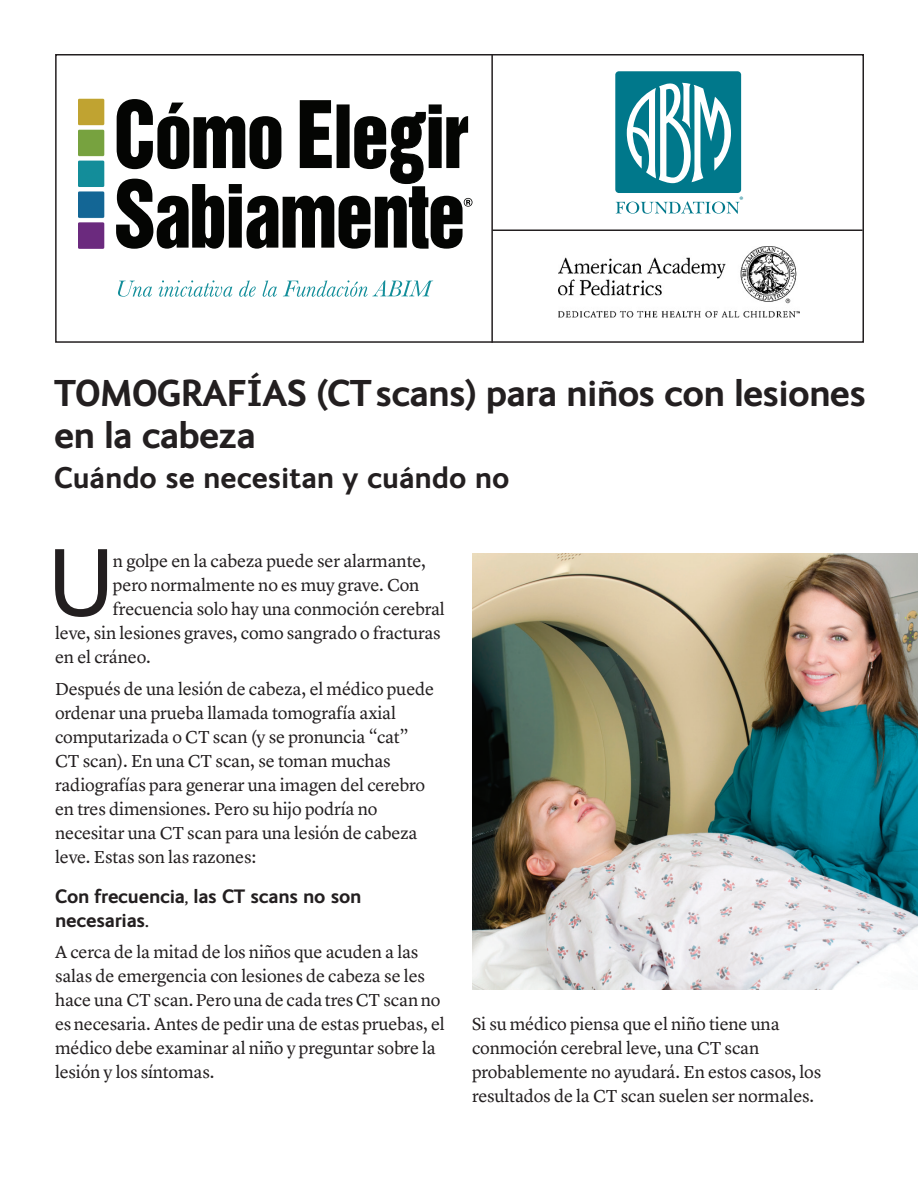
<style>
.page{position:relative;width:918px;height:1188px;background:#fff}
.page>*{position:absolute;margin:0;border:0;box-sizing:border-box;transform-origin:0 0}
.Body_DropCap_First_P{font:91.95px "Helvetica";color:#231f20}
.MainHeadline{font:700 37.5px "FS Ingrid";letter-spacing:-.02em;color:#231f20}
.Subhead{font:700 30px "FS Ingrid";color:#231f20}
.Body_Subhead{font:700 19.5px/24px "FS Ingrid";letter-spacing:-.01em;color:#231f20}
.Body_12_16{font:18px/24px "Lyon Text";letter-spacing:-.01em;color:#231f20}
.Body_DropCap_First_P-2{font:18px "Lyon Text";letter-spacing:-.01em;color:#231f20}
.t1{font:600 9.45px "New Baskerville";color:#00788b}
</style>
<div class="page">
<img style="left:559px;top:247px;width:241px;height:70px">
<img style="left:472px;top:554px;width:446px;height:436px">
<div style="left:55px;top:54px;width:809px;height:289px;border:2px solid #231f20"></div>
<hr style="left:492px;top:230px;width:371px;height:1px;background:#231f20">
<hr style="left:491px;top:54px;width:2px;height:289px;background:#231f20">
<div style="left:615px;top:71px;width:126px;height:122px;background:#00788b;border-radius:4px"></div>
<svg style="left:627px;top:83px;width:104px;height:100px"></svg>
<svg style="left:616px;top:202px;width:123px;height:12px"></svg>
<img style="left:79px;top:98px;width:26px;height:151px">
<svg style="left:118px;top:280px;width:315px;height:17px"></svg>
<svg style="left:116px;top:99px;width:356px;height:150px"></svg>
<p class="t1" style="left:739px;top:194px;width:5px">®</p>
<p class="MainHeadline" style="left:54px;top:369px;width:813px">TOMOGRAFÍAS (CTscans) para niños con lesiones</p>
<p class="MainHeadline" style="left:54px;top:411px;width:203px">en la cabeza</p>
<p class="Subhead" style="left:54px;top:458px;width:457px">Cuándo se necesitan y cuándo no</p>
<p class="Body_DropCap_First_P" style="left:47px;top:512px;width:68px">U</p>
<p class="Body_DropCap_First_P-2" style="left:113px;top:547px;width:314px">n golpe en la cabeza puede ser alarmante,</p>
<p class="Body_DropCap_First_P-2" style="left:113px;top:571px;width:308px">pero normalmente no es muy grave. Con</p>
<p class="Body_DropCap_First_P-2" style="left:113px;top:595px;width:333px">frecuencia solo hay una conmoción cerebral</p>
<p class="Body_DropCap_First_P-2" style="left:55px;top:619px;width:387px">leve, sin lesiones graves, como sangrado o fracturas</p>
<p class="Body_DropCap_First_P-2" style="left:55px;top:643px;width:97px">en el cráneo.</p>
<p class="Body_12_16" style="left:55px;top:676px;width:381px">Después de una lesión de cabeza, el médico puede ordenar una prueba llamada tomografía axial computarizada o CT scan (y se pronuncia “cat” CT scan). En una CT scan, se toman muchas radiografías para generar una imagen del cerebro en tres dimensiones. Pero su hijo podría no necesitar una CT scan para una lesión de cabeza leve. Estas son las razones:</p>
<p class="Body_Subhead" style="left:55px;top:884px;width:308px">Con frecuencia, las CT scans no son necesarias.</p>
<p class="Body_12_16" style="left:55px;top:938px;width:391px">A cerca de la mitad de los niños que acuden a las salas de emergencia con lesiones de cabeza se les hace una CT scan. Pero una de cada tres CT scan no es necesaria. Antes de pedir una de estas pruebas, el médico debe examinar al niño y preguntar sobre la lesión y los síntomas.</p>
<p class="Body_12_16" style="left:472px;top:1011px;width:351px">Si su médico piensa que el niño tiene una conmoción cerebral leve, una CT scan probablemente no ayudará. En estos casos, los resultados de la CT scan suelen ser normales.</p>
</div>
